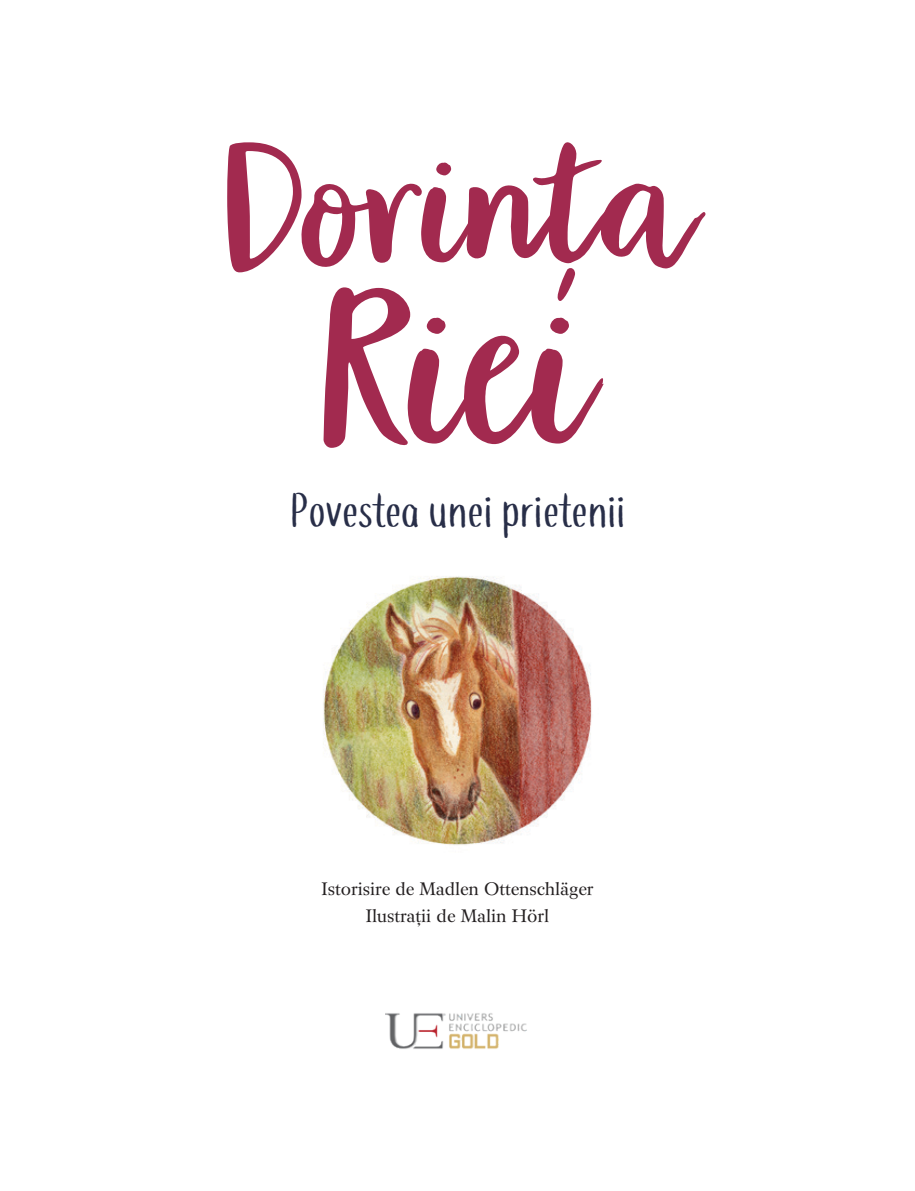
<style>
.page{position:relative;width:915px;height:1191px;background:#fff}
.page>*{position:absolute;margin:0;border:0;box-sizing:border-box;transform-origin:0 0}
.t1{font:224.25px "Garden Grown RO";color:#a22a4f;scale:1.1 1}
.t2{font:177.75px "Garden Grown RO";color:#a22a4f;scale:1.1 1}
.t3{font:48px "coffee+teademo";color:#282e48}
.Fließtext{font:18px/27px "Wilke 55 RO";color:#231f20;text-align:center}
</style>
<div class="page">
<img style="left:323px;top:576px;width:269px;height:269px">
<img style="left:385px;top:1013px;width:142px;height:36px">
<p class="t2" style="left:225px;top:104px;width:423px">Dorința</p>
<p class="t1" style="left:323px;top:244px;width:246px">Riei</p>
<p class="t3" style="left:289px;top:486px;width:338px">Povestea unei prietenii</p>
<p class="Fließtext" style="left:321px;top:875px;width:273px">Istorisire de Madlen Ottenschläger<br>Ilustrații de Malin Hörl</p>
</div>
